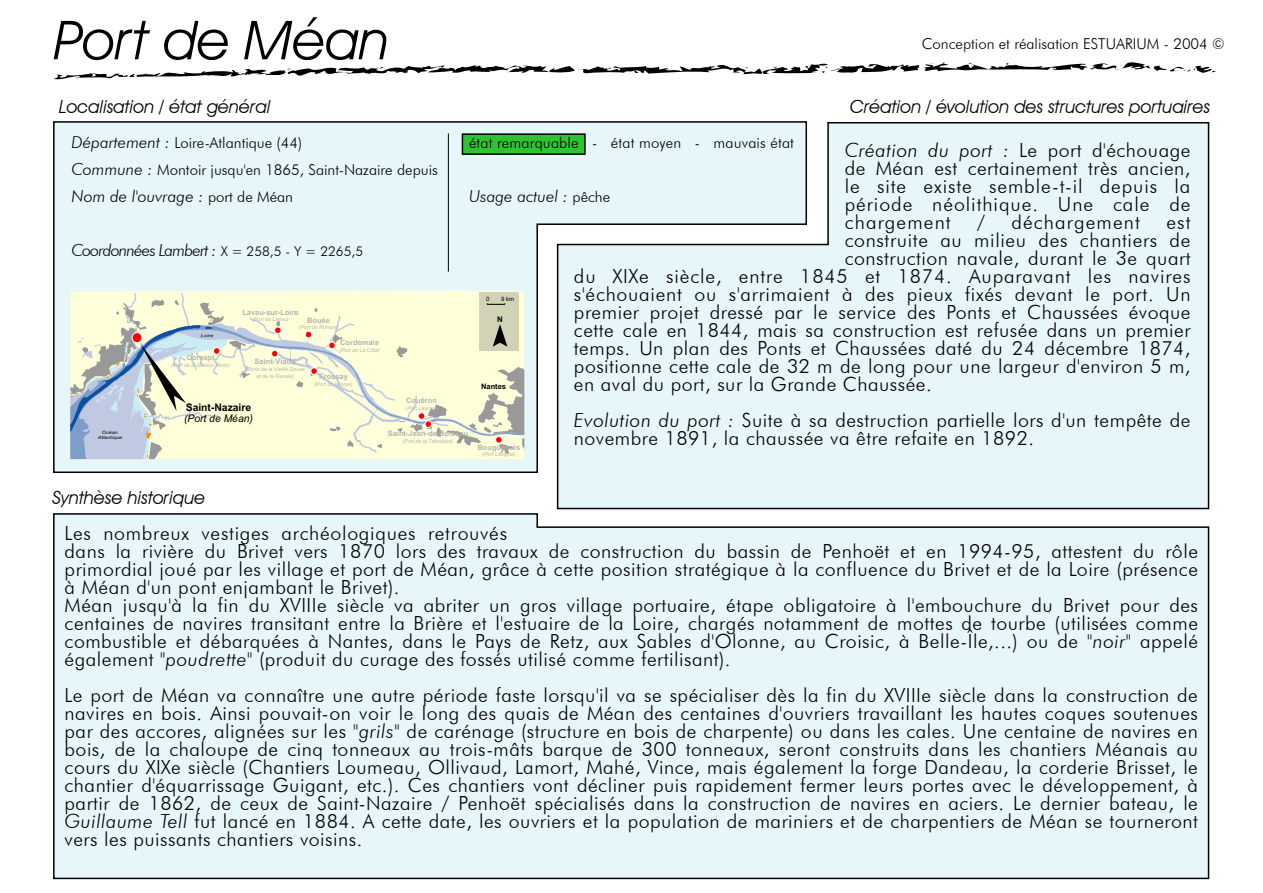
<style>
.page{position:relative;width:1263px;height:893px;background:#fff}
.page>*{position:absolute;margin:0;border:0;box-sizing:border-box;transform-origin:0 0}
.t1{font:italic 54px "Avant Garde IT Cby BT";color:#000}
.t2{font:300 19.5px/18px "Futura BT";letter-spacing:.025em;color:#000;text-align:justify}
.t3{font:300 19.5px "Futura BT";letter-spacing:.045em;color:#000}
.t4{font:300 19.5px "Futura BT";letter-spacing:.055em;color:#000}
.t5{font:italic 18px "Avant Garde IT Cby BT";color:#000}
.t6{font:italic 300 16.5px "Futura BT";color:#000}
.t7{font:italic 300 16.5px "Futura BT";letter-spacing:-.05em;color:#000}
.t8{font:300 15px/27px "Futura BT";color:#000}
.t9{font:700 10.5px "Arial";color:#000}
.t10{font:italic 10.5px "Arial";color:#000}
.t11{font:700 7.8px "Arial";color:#000}
.t12{font:700 7.65px "Arial";color:#b3b3b3}
.t13{font:700 7.5px "Arial";color:#b3b3b3}
.t14{font:700 7.5px "Arial";color:#000}
.t15{font:6px "Arial";color:#000}
.t16{font:italic 5.4px/6.8px "Arial";color:#b3b3b3;text-align:center}
.t17{font:italic 4.5px/4.5px "Arial";color:#000;text-align:center;scale:1.22 1}
.s1{font-style:italic;font-size:16.5px}
.s2{font-style:normal;font-size:15px}
.s3{font-style:normal;font-size:13.5px}
.s4{font-style:italic}
</style>
<div class="page">
<svg style="left:53px;top:62px;width:1163px;height:18px"></svg>
<svg style="left:53px;top:121px;width:503px;height:352px;background:#e1f0f3"></svg>
<div style="left:556px;top:121px;width:654px;height:389px;background:#e6f6f9"></div>
<hr style="left:448px;top:134px;width:1px;height:138px;background:#000">
<div style="left:53px;top:513px;width:1157px;height:367px;background:#e6f6f9"></div>
<svg style="left:70px;top:291px;width:454px;height:168px;background:#e9ebd2"></svg>
<div style="left:462px;top:133px;width:124px;height:22px;background:#2ec431;border:2px solid #000"></div>
<h1 class="t1" style="left:54px;top:7px;width:336px">Port de Méan</h1>
<p class="t5" style="left:59px;top:95px;width:213px">Localisation / état général</p>
<p class="t5" style="left:850px;top:95px;width:361px">Création / évolution des structures portuaires</p>
<p class="t8" style="left:922px;top:30px;width:304px">Conception et réalisation ESTUARIUM - 2004 ©</p>
<p class="t8" style="left:71px;top:129px;width:368px"><span class="s1">Département :</span> Loire-Atlantique (44)<br><span class="s1">Commune :</span> Montoir jusqu'en 1865, Saint-Nazaire depuis</p>
<p class="t6" style="left:71px;top:186px;width:223px">Nom de l'ouvrage : <span class="s2">port de Méan</span></p>
<p class="t7" style="left:71px;top:240px;width:293px">Coordonnées Lambert : <span class="s3">X = 258,5 - Y = 2265,5</span></p>
<p class="t8" style="left:469px;top:129px;width:326px">état remarquable - état moyen - mauvais état</p>
<p class="t6" style="left:469px;top:186px;width:143px">Usage actuel : <span class="s2">pêche</span></p>
<p class="t2" style="left:845px;top:141px;width:347px"><span class="s4">Création du port :</span> Le port d'échouage de Méan est certainement très ancien, le site existe semble-t-il depuis la période néolithique. Une cale de chargement</p>
<p class="t2" style="left:977px;top:213px;width:9px">/</p>
<p class="t4" style="left:1011px;top:210px;width:130px">déchargement</p>
<p class="t2" style="left:1166px;top:213px;width:26px">est</p>
<p class="t2" style="left:845px;top:231px;width:347px">construite au milieu des chantiers de</p>
<p class="t2" style="left:845px;top:249px;width:347px">construction navale, durant le 3e quart</p>
<p class="t3" style="left:574px;top:264px;width:618px">du XIXe siècle, entre 1845 et 1874. Auparavant les navires</p>
<p class="t2" style="left:574px;top:285px;width:618px">s'échouaient ou s'arrimaient à des pieux fixés devant le port. Un</p>
<p class="t2" style="left:574px;top:303px;width:618px">premier projet dressé par le service des Ponts et Chaussées évoque</p>
<p class="t2" style="left:574px;top:321px;width:618px">cette cale en 1844, mais sa construction est refusée dans un premier</p>
<p class="t2" style="left:574px;top:339px;width:618px">temps. Un plan des Ponts et Chaussées daté du 24 décembre 1874,</p>
<p class="t2" style="left:574px;top:357px;width:618px">positionne cette cale de 32 m de long pour une largeur d'environ 5 m,</p>
<p class="t2" style="left:574px;top:375px;width:359px">en aval du port, sur la Grande Chaussée.</p>
<p class="t2" style="left:574px;top:411px;width:618px"><span class="s4">Evolution du port :</span> Suite à sa destruction partielle lors d'un tempête de novembre 1891, la chaussée va être refaite en 1892.</p>
<p class="t15" style="left:486px;top:296px;width:5px">0</p>
<p class="t15" style="left:501px;top:296px;width:15px">9 km</p>
<p class="t11" style="left:497px;top:314px;width:7px">N</p>
<p class="t12" style="left:242px;top:307px;width:58px">Lavau-sur-Loire</p>
<p class="t16" style="left:252px;top:316px;width:38px">(Port de Lavau)</p>
<p class="t13" style="left:307px;top:316px;width:24px">Bouée</p>
<p class="t16" style="left:299px;top:324px;width:40px">(Port de Rohars)</p>
<p class="t17" style="left:201px;top:333px;width:11px;rotate:5deg">Loire</p>
<p class="t13" style="left:340px;top:338px;width:40px">Cordemais</p>
<p class="t16" style="left:339px;top:346px;width:42px">(Port de La Côte)</p>
<p class="t12" style="left:186px;top:353px;width:30px">Corsept</p>
<p class="t16" style="left:171px;top:361px;width:60px">(Port de la Maison Verte)</p>
<p class="t13" style="left:255px;top:357px;width:43px">Saint-Viaud</p>
<p class="t16" style="left:246px;top:366px;width:61px">(Ports de la Vieille Douve et de la Ramée)</p>
<p class="t13" style="left:319px;top:372px;width:30px">Frossay</p>
<p class="t16" style="left:314px;top:380px;width:40px">(Port du Migron)</p>
<p class="t14" style="left:481px;top:382px;width:26px">Nantes</p>
<p class="t13" style="left:406px;top:396px;width:32px">Couëron</p>
<p class="t16" style="left:406px;top:405px;width:33px">(Port Launay)</p>
<p class="t9" style="left:186px;top:401px;width:67px">Saint-Nazaire</p>
<p class="t10" style="left:184px;top:412px;width:70px">(Port de Méan)</p>
<p class="t13" style="left:388px;top:429px;width:82px">Saint-Jean-de-Boiseau</p>
<p class="t16" style="left:403px;top:437px;width:52px">(Port de la Télindière)</p>
<p class="t17" style="left:98px;top:431px;width:21px">Océan<br>Atlantique</p>
<p class="t13" style="left:477px;top:443px;width:44px">Bouguenais</p>
<p class="t16" style="left:482px;top:451px;width:35px">(Port Lavigne)</p>
<p class="t5" style="left:52px;top:487px;width:154px">Synthèse historique</p>
<p class="t2" style="left:65px;top:523px;width:1135px;text-align:left">Les nombreux vestiges archéologiques retrouvés<br>dans la rivière du Brivet vers 1870 lors des travaux de construction du bassin de Penhoët et en 1994-95, attestent du rôle primordial joué par les village et port de Méan, grâce à cette position stratégique à la confluence du Brivet et de la Loire (présence à Méan d'un pont enjambant le Brivet).<br>Méan jusqu'à la fin du XVIIIe siècle va abriter un gros village portuaire, étape obligatoire à l'embouchure du Brivet pour des centaines de navires transitant entre la Brière et l'estuaire de la Loire, chargés notamment de mottes de tourbe (utilisées comme combustible et débarquées à Nantes, dans le Pays de Retz, aux Sables d'Olonne, au Croisic, à Belle-Île,...) ou de <span class="s4">"noir"</span> appelé également <span class="s4">"poudrette"</span> (produit du curage des fossés utilisé comme fertilisant).</p>
<p class="t2" style="left:65px;top:685px;width:1135px">Le port de Méan va connaître une autre période faste lorsqu'il va se spécialiser dès la fin du XVIIIe siècle dans la construction de navires en bois. Ainsi pouvait-on voir le long des quais de Méan des centaines d'ouvriers travaillant les hautes coques soutenues par des accores, alignées sur les <span class="s4">"grils"</span> de carénage (structure en bois de charpente) ou dans les cales. Une centaine de navires en bois, de la chaloupe de cinq tonneaux au trois-mâts barque de 300 tonneaux, seront construits dans les chantiers Méanais au cours du XIXe siècle (Chantiers Loumeau, Ollivaud, Lamort, Mahé, Vince, mais également la forge Dandeau, la corderie Brisset, le chantier d'équarrissage Guigant, etc.). Ces chantiers vont décliner puis rapidement fermer leurs portes avec le développement, à partir de 1862, de ceux de Saint-Nazaire / Penhoët spécialisés dans la construction de navires en aciers. Le dernier bateau, le <span class="s4">Guillaume Tell</span> fut lancé en 1884. A cette date, les ouvriers et la population de mariniers et de charpentiers de Méan se tourneront vers les puissants chantiers voisins.</p>
</div>
